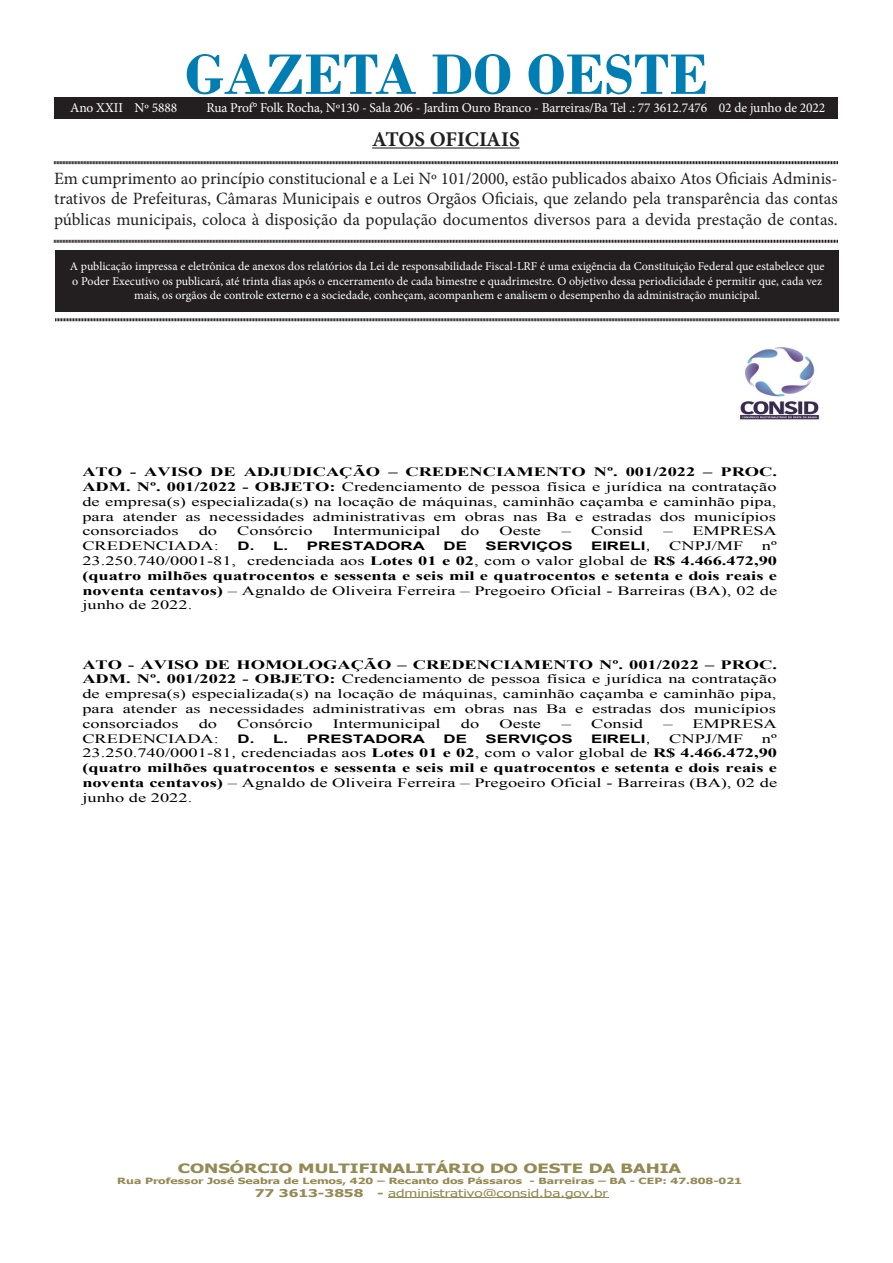
<style>
.page{position:relative;width:893px;height:1263px;background:#fff}
.page>*{position:absolute;margin:0;border:0;box-sizing:border-box;transform-origin:0 0}
.t1{font:700 60px "Bodoni";color:#007eb4}
.t2{font:700 21px "Minion Pro";letter-spacing:-.005em;color:#231f20}
.t3{font:17.25px/20.7px "Minion Pro";color:#231f20;text-align:justify}
.t4{font:13.5px "Minion Pro";letter-spacing:-.01em;color:#fff}
.t5{font:12.9px/14.9px "Times New Roman";color:#000;text-align:justify;scale:1.43 1}
.t6{font:700 12.9px "Tahoma";color:#948a54;scale:1.43 1}
.t7{font:12px/14.4px "Minion Pro";color:#fff;text-align:center}
.t8{font:700 11.85px "Arial";letter-spacing:.005em;color:#000;scale:1.43 1}
.t9{font:10.65px "Tahoma";color:#948a54;scale:1.43 1}
.t10{font:700 10.65px "Tahoma";color:#948a54;scale:1.43 1}
.t11{font:700 8.55px "Tahoma";color:#948a54;scale:1.43 1}
.s1{font-weight:700}
.s2{font-weight:400}
.s3{font-family:"Arial";font-size:11.85px}
</style>
<div class="page">
<div style="left:55px;top:250px;width:784px;height:61px;background:#231f20"></div>
<hr style="left:372px;top:147px;width:148px;height:2px;background:#231f20">
<svg style="left:54px;top:161px;width:784px;height:4px"></svg>
<svg style="left:54px;top:239px;width:784px;height:4px"></svg>
<svg style="left:55px;top:318px;width:784px;height:4px"></svg>
<div style="left:54px;top:98px;width:784px;height:20px;background:#231f20"></div>
<hr style="left:388px;top:1197px;width:220px;height:1px;background:#948a54">
<img style="left:738px;top:347px;width:82px;height:73px">
<p class="t1" style="left:185px;top:39px;width:525px">GAZETA DO OESTE</p>
<p class="t2" style="left:372px;top:124px;width:149px">ATOS OFICIAIS</p>
<p class="t3" style="left:54px;top:168px;width:785px">Em cumprimento ao princípio constitucional e a Lei Nº 101/2000, estão publicados abaixo Atos Oficiais Adminis&shy;trativos de Prefeituras, Câmaras Municipais e outros Orgãos Oficiais, que zelando pela transparência das contas públicas municipais, coloca à disposição da população documentos diversos para a devida prestação de contas.</p>
<p class="t7" style="left:70px;top:259px;width:756px">A publicação impressa e eletrônica de anexos dos relatórios da Lei de responsabilidade Fiscal-LRF é uma exigência da Constituição Federal que estabelece que o Poder Executivo os publicará, até trinta dias após o encerramento de cada bimestre e quadrimestre. O objetivo dessa periodicidade é permitir que, cada vez mais, os orgãos de controle externo e a sociedade, conheçam, acompanhem e analisem o desempenho da administração municipal.</p>
<p class="t4" style="left:70px;top:98px;width:109px">Ano XXII Nº 5888</p>
<p class="t4" style="left:206px;top:98px;width:620px">Rua Prof° Folk Rocha, Nº130 - Sala 206 - Jardim Ouro Branco - Barreiras/Ba Tel .: 77 3612.7476 02 de junho de 2022</p>
<p class="t5" style="left:82px;top:464px;width:487px"><span class="s1">ATO - AVISO DE ADJUDICAÇÃO – CREDENCIAMENTO Nº. 001/2022 – PROC.<br>ADM. Nº. 001/2022 - OBJETO:</span> Credenciamento de pessoa física e jurídica na contratação de empresa(s) especializada(s) na locação de máquinas, caminhão caçamba e caminhão pipa, para atender as necessidades administrativas em obras nas Ba e estradas dos municípios consorciados</p>
<p class="t5" style="left:199px;top:523px;width:14px">do</p>
<p class="t5" style="left:237px;top:523px;width:54px">Consórcio</p>
<p class="t5" style="left:333px;top:523px;width:77px">Intermunicipal</p>
<p class="t5" style="left:461px;top:523px;width:14px">do</p>
<p class="t5" style="left:500px;top:523px;width:31px">Oeste</p>
<p class="t5" style="left:562px;top:523px;width:58px">– Consid</p>
<p class="t5" style="left:663px;top:523px;width:81px">– EMPRESA</p>
<p class="t5" style="left:82px;top:538px;width:97px">CREDENCIADA:</p>
<p class="t8" style="left:238px;top:538px;width:37px">D. L.</p>
<p class="t8" style="left:307px;top:538px;width:84px">PRESTADORA</p>
<p class="t8" style="left:444px;top:538px;width:18px">DE</p>
<p class="t8" style="left:485px;top:538px;width:62px">SERVIÇOS</p>
<p class="t8" style="left:591px;top:538px;width:43px">EIRELI<span class="s2">,</span></p>
<p class="t5" style="left:669px;top:538px;width:53px">CNPJ/MF</p>
<p class="t5" style="left:82px;top:538px;width:487px;text-indent:680px">nº 23.250.740/0001-81, credenciada aos <span class="s1">Lotes 01 e 02</span>, com o valor global de <span class="s1">R$ 4.466.472,90 (quatro milhões quatrocentos e sessenta e seis mil e quatrocentos e setenta e dois reais e noventa centavos)</span> – Agnaldo de Oliveira Ferreira – Pregoeiro Oficial - Barreiras (BA), 02 de junho de 2022.</p>
<p class="t5" style="left:82px;top:657px;width:487px"><span class="s1">ATO - AVISO DE HOMOLOGAÇÃO – CREDENCIAMENTO Nº. 001/2022 – PROC.<br>ADM. Nº. 001/2022 - OBJETO:</span> Credenciamento de pessoa física e jurídica na contratação de empresa(s) especializada(s) na locação de máquinas, caminhão caçamba e caminhão pipa, para atender as necessidades administrativas em obras nas Ba e estradas dos municípios consorciados</p>
<p class="t5" style="left:199px;top:716px;width:14px">do</p>
<p class="t5" style="left:237px;top:716px;width:54px">Consórcio</p>
<p class="t5" style="left:333px;top:716px;width:77px">Intermunicipal</p>
<p class="t5" style="left:461px;top:716px;width:14px">do</p>
<p class="t5" style="left:500px;top:716px;width:31px">Oeste</p>
<p class="t5" style="left:562px;top:716px;width:58px">– Consid</p>
<p class="t5" style="left:663px;top:716px;width:81px">– EMPRESA</p>
<p class="t5" style="left:82px;top:731px;width:97px">CREDENCIADA:</p>
<p class="t8" style="left:238px;top:731px;width:37px">D. L.</p>
<p class="t8" style="left:307px;top:731px;width:84px">PRESTADORA</p>
<p class="t8" style="left:444px;top:731px;width:18px">DE</p>
<p class="t8" style="left:485px;top:731px;width:62px">SERVIÇOS</p>
<p class="t8" style="left:591px;top:731px;width:43px">EIRELI<span class="s2">,</span></p>
<p class="t5" style="left:669px;top:731px;width:53px">CNPJ/MF</p>
<p class="t5" style="left:82px;top:731px;width:487px;text-indent:680px">nº 23.250.740/0001-81<span class="s3">,</span> credenciadas aos <span class="s1">Lotes 01 e 02</span>, com o valor global de <span class="s1">R$ 4.466.472,90 (quatro milhões quatrocentos e sessenta e seis mil e quatrocentos e setenta e dois reais e noventa centavos)</span> – Agnaldo de Oliveira Ferreira – Pregoeiro Oficial - Barreiras (BA), 02 de junho de 2022.</p>
<p class="t6" style="left:178px;top:1159px;width:353px">CONSÓRCIO MULTIFINALITÁRIO DO OESTE DA BAHIA</p>
<p class="t11" style="left:117px;top:1175px;width:438px">Rua Professor José Seabra de Lemos, 420 – Recanto dos Pássaros - Barreiras – BA - CEP: 47.808-021</p>
<p class="t10" style="left:255px;top:1185px;width:77px">77 3613-3858</p>
<p class="t9" style="left:377px;top:1185px;width:163px"><span class="s1">-</span> administrativo@consid.ba.gov.br</p>
</div>
